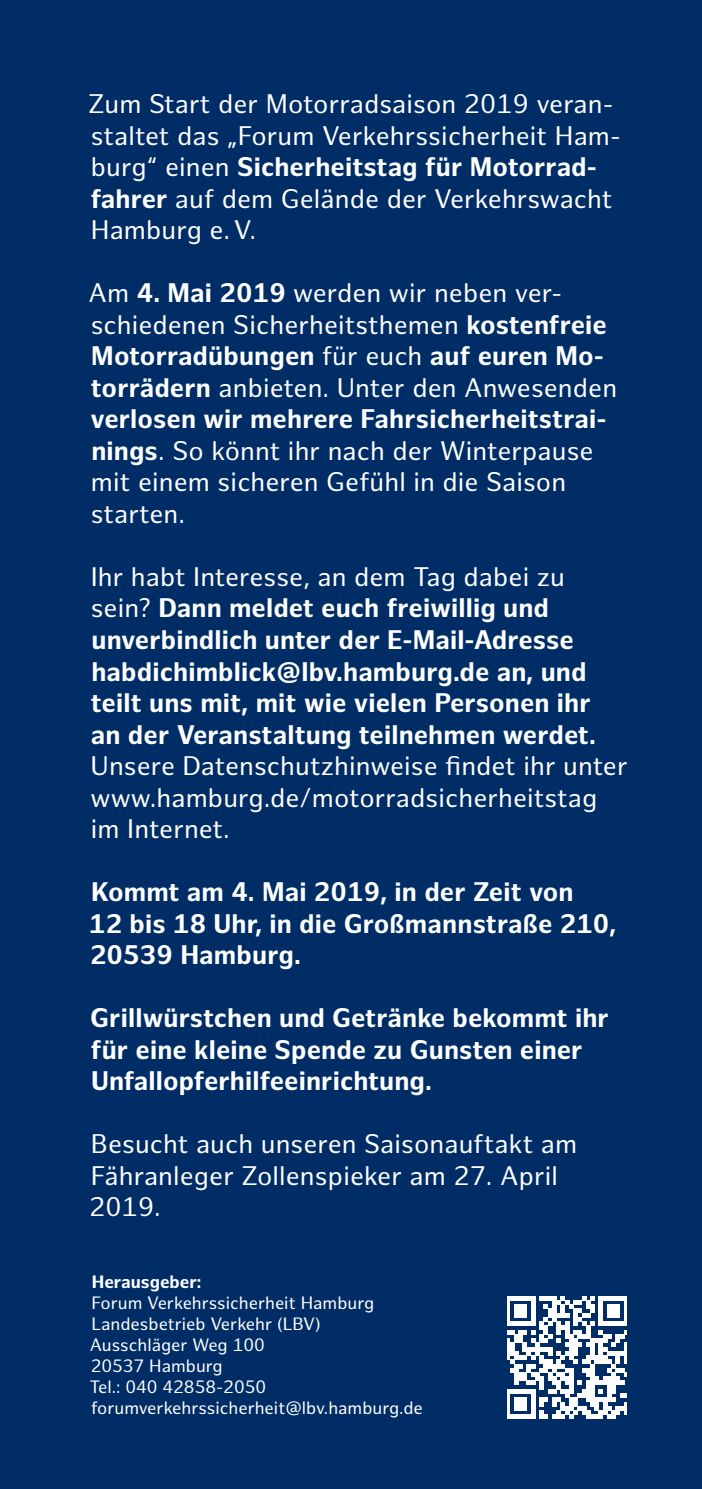
<style>
.page{position:relative;width:702px;height:1489px;background:#fff}
.page>*{position:absolute;margin:0;border:0;box-sizing:border-box;transform-origin:0 0}
.t1{font:26.25px/31.5px "Hamburg Sans";letter-spacing:.005em;color:#fff}
.t2{font:700 26.25px/31.5px "Hamburg Sans";letter-spacing:.005em;color:#fff}
.t3{font:17.5px "Hamburg Sans";color:#fff}
.t4{font:700 17.5px "Hamburg Sans";color:#fff}
.s1{font-weight:700}
.s2{font-weight:400}
</style>
<div class="page">
<div style="left:0;top:0;width:702px;height:1488px;background:#002d66"></div>
<svg style="left:507px;top:1296px;width:120px;height:122px"></svg>
<p class="t1" style="left:88px;top:89px;width:534px">Zum Start der Motorradsaison 2019 veran&shy;staltet das „Forum Verkehrssicherheit Ham&shy;burg“ einen <span class="s1">Sicherheitstag für Motorrad&shy;fahrer</span> auf dem Gelände der Verkehrswacht Hamburg e.V.</p>
<p class="t1" style="left:88px;top:278px;width:530px">Am <span class="s1">4. Mai 2019</span> werden wir neben ver&shy;schiedenen Sicherheitsthemen <span class="s1">kostenfreie Motorradübungen</span> für euch <span class="s1">auf euren Mo&shy;torrädern</span> anbieten. Unter den Anwesenden <span class="s1">verlosen wir mehrere Fahrsicherheitstrai&shy;nings</span>. So könnt ihr nach der Winterpause mit einem sicheren Gefühl in die Saison starten.</p>
<p class="t2" style="left:90px;top:562px;width:538px"><span class="s2">Ihr habt Interesse, an dem Tag dabei zu sein?</span> Dann meldet euch freiwillig und unverbindlich unter der E-Mail-Adresse habdichimblick@lbv.hamburg.de an, und teilt uns mit, mit wie vielen Personen ihr<br>an der Veranstaltung teilnehmen werdet.<br><span class="s2">Unsere Datenschutzhinweise findet ihr unter www.hamburg.de/motorradsicherheitstag im Internet.</span></p>
<p class="t2" style="left:89px;top:877px;width:529px">Kommt am 4. Mai 2019, in der Zeit von<br>12 bis 18 Uhr, in die Großmannstraße 210,<br>20539 Hamburg.</p>
<p class="t2" style="left:90px;top:1003px;width:520px">Grillwürstchen und Getränke bekommt ihr für eine kleine Spende zu Gunsten einer<br>Unfallopferhilfeeinrichtung.</p>
<p class="t1" style="left:89px;top:1129px;width:489px">Besucht auch unseren Saisonauftakt am<br>Fähranleger Zollenspieker am 27. April<br>2019.</p>
<p class="t4" style="left:92px;top:1271px;width:111px">Herausgeber:</p>
<p class="t3" style="left:91px;top:1292px;width:284px">Forum Verkehrssicherheit Hamburg</p>
<p class="t3" style="left:91px;top:1313px;width:231px">Landesbetrieb Verkehr (LBV)</p>
<p class="t3" style="left:90px;top:1334px;width:176px">Ausschläger Weg 100</p>
<p class="t3" style="left:91px;top:1355px;width:134px">20537 Hamburg</p>
<p class="t3" style="left:89px;top:1376px;width:178px">Tel.: 040 42858-2050</p>
<p class="t3" style="left:91px;top:1397px;width:333px">forumverkehrssicherheit@lbv.hamburg.de</p>
</div>
